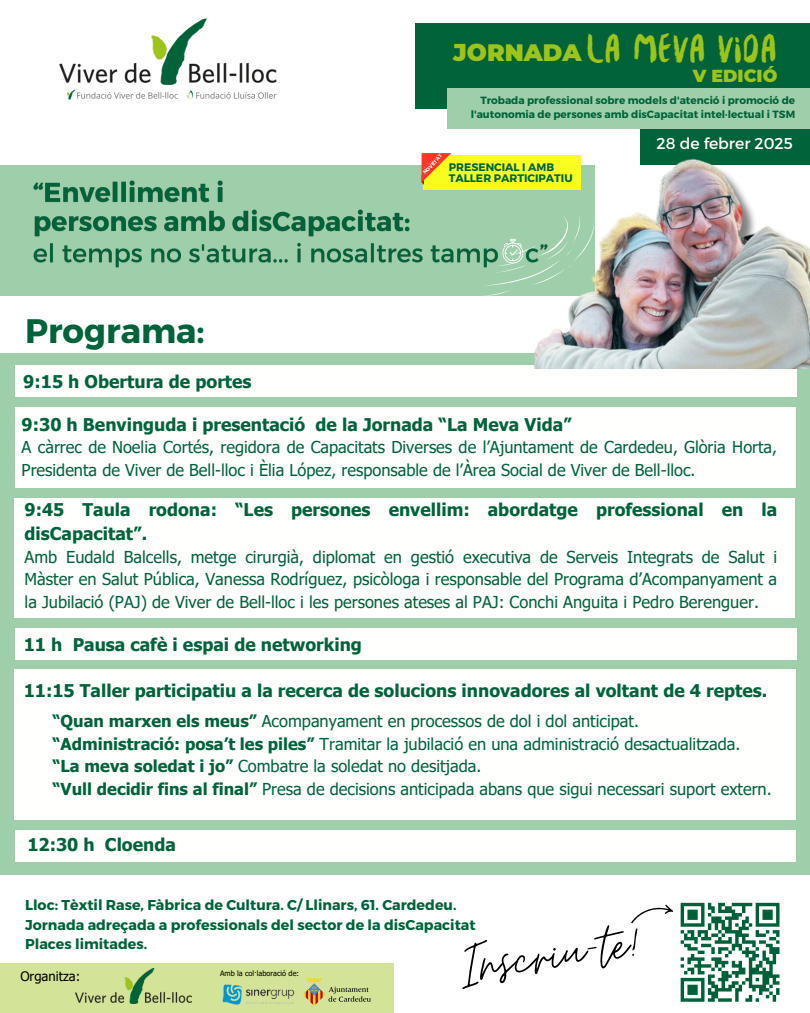
<style>
.page{position:relative;width:810px;height:1013px;background:#fff}
.page>*{position:absolute;margin:0;border:0;box-sizing:border-box;transform-origin:0 0}
.t1{font:67.4px "Moon Time";color:#000}
.t2{font:43.3px "Besomextended";color:#9dc41a}
.t3{font:700 33.9px "Montserrat";color:#00633a}
.t4{font:900 23.8px "Montserrat";color:#9dc41a}
.t5{font:700 17.5px/24px "Tahoma";color:#00633a}
.t6{font:900 17.4px "Montserrat";color:#9dc41a}
.t7{font:16.4px/22.5px "Tahoma";color:#00633a}
.t8{font:15.7px "Montserrat";color:#fff}
.t9{font:700 14.3px "Montserrat";color:#00633a}
.t10{font:13.1px "Tahoma";color:#000}
.t11{font:700 10.9px/10.8px "Montserrat";color:#00633a}
.t12{font:700 10.5px/13.1px "Montserrat";color:#00633a;text-align:right}
.t13{font:7.4px "Tahoma";color:#000}
.t14{font:700 5.1px "Montserrat";color:#fff}
.s1{font-weight:700}
</style>
<div class="page">
<div style="left:0;top:165px;width:595px;height:131px;background:#9fceaa"></div>
<div style="left:0;top:353px;width:810px;height:521px;background:#9fceaa"></div>
<img style="left:59px;top:18px;width:218px;height:82px">
<svg style="left:486px;top:270px;width:46px;height:25px"></svg>
<img style="left:33px;top:238px;width:499px;height:32px">
<div style="left:424px;top:155px;width:157px;height:35px;background:#faff1c"></div>
<svg style="left:422px;top:153px;width:29px;height:32px"></svg>
<div style="left:15px;top:407px;width:780px;height:80px;background:#fffffe"></div>
<div style="left:15px;top:498px;width:780px;height:119px;background:#fffffe"></div>
<div style="left:15px;top:628px;width:781px;height:31px;background:#fffffe"></div>
<div style="left:15px;top:669px;width:781px;height:151px;background:#fffffe"></div>
<div style="left:15px;top:830px;width:780px;height:31px;background:#fffffe"></div>
<div style="left:15px;top:365px;width:781px;height:32px;background:#fffffe"></div>
<div style="left:0;top:963px;width:394px;height:49px;background:#d3e498"></div>
<img style="left:222px;top:984px;width:73px;height:21px">
<img style="left:76px;top:968px;width:116px;height:35px">
<img style="left:304px;top:978px;width:66px;height:27px">
<div style="left:415px;top:23px;width:395px;height:86px;background:#00633a"></div>
<div style="left:641px;top:122px;width:169px;height:43px;background:#00633a"></div>
<div style="left:448px;top:88px;width:362px;height:40px;background:#9fceaa"></div>
<img style="left:33px;top:180px;width:379px;height:60px">
<svg style="left:631px;top:902px;width:149px;height:100px"></svg>
<img style="left:532px;top:149px;width:278px;height:219px">
<p class="t4" style="left:453px;top:38px;width:130px">JORNADA</p>
<p class="t2" style="left:587px;top:31px;width:192px">LA MEVA VIDA</p>
<h3 class="t6" style="left:693px;top:65px;width:86px">V EDICIÓ</h3>
<p class="t12" style="left:471px;top:94px;width:326px">Trobada professional sobre models d'atenció i promoció de l'autonomia de persones amb disCapacitat intel·lectual i TSM</p>
<p class="t3" style="left:25px;top:308px;width:181px">Programa:</p>
<p class="t5" style="left:23px;top:369px;width:230px">9:15 h Obertura de portes</p>
<h2 class="t14" style="left:422px;top:171px;width:27px;rotate:-46deg">NOVETAT</h2>
<p class="t11" style="left:449px;top:161px;width:125px">PRESENCIAL I AMB<br>TALLER PARTICIPATIU</p>
<p class="t8" style="left:657px;top:134px;width:138px">28 de febrer 2025</p>
<h6 class="t5" style="left:22px;top:412px;width:552px">9:30 h Benvinguda i presentació de la Jornada “La Meva Vida”</h6>
<p class="t7" style="left:22px;top:436px;width:757px">A càrrec de Noelia Cortés, regidora de Capacitats Diverses de l’Ajuntament de Cardedeu, Glòria Horta,<br>Presidenta de Viver de Bell-lloc i Èlia López, responsable de l’Àrea Social de Viver de Bell-lloc.</p>
<p class="t5" style="left:25px;top:497px;width:754px">9:45 Taula rodona: “Les persones envellim: abordatge professional en la disCapacitat”.</p>
<p class="t7" style="left:25px;top:545px;width:754px;text-align:justify">Amb Eudald Balcells, metge cirurgià, diplomat en gestió executiva de Serveis Integrats de Salut i Màster en Salut Pública, Vanessa Rodríguez, psicòloga i responsable del Programa d’Acompanyament a la Jubilació (PAJ) de Viver de Bell-lloc i les persones ateses al PAJ: Conchi Anguita i Pedro Berenguer.</p>
<p class="t5" style="left:24px;top:632px;width:340px">11 h Pausa cafè i espai de networking</p>
<p class="t5" style="left:24px;top:678px;width:745px">11:15 Taller participatiu a la recerca de solucions innovadores al voltant de 4 reptes.</p>
<p class="t7" style="left:53px;top:709px;width:588px"><span class="s1">“Quan marxen els meus”</span> Acompanyament en processos de dol i dol anticipat.</p>
<p class="t7" style="left:53px;top:732px;width:689px"><span class="s1">“Administració: posa’t les piles”</span> Tramitar la jubilació en una administració desactualitzada.</p>
<p class="t7" style="left:53px;top:754px;width:430px"><span class="s1">“La meva soledat i jo”</span> Combatre la soledat no desitjada.</p>
<p class="t7" style="left:53px;top:777px;width:721px"><span class="s1">“Vull decidir fins al final”</span> Presa de decisions anticipada abans que sigui necessari suport extern.</p>
<p class="t5" style="left:27px;top:831px;width:150px">12:30 h Cloenda</p>
<p class="t9" style="left:25px;top:896px;width:433px">Lloc: Tèxtil Rase, Fàbrica de Cultura. C/ Llinars, 61. Cardedeu.</p>
<p class="t9" style="left:25px;top:915px;width:452px">Jornada adreçada a professionals del sector de la disCapacitat</p>
<p class="t9" style="left:25px;top:935px;width:124px">Places limitades.</p>
<p class="t1" style="left:454px;top:926px;width:186px;rotate:-8deg">Inscriu-te!</p>
<p class="t13" style="left:220px;top:968px;width:81px">Amb la col·laboració de:</p>
<p class="t10" style="left:20px;top:967px;width:62px">Organitza:</p>
</div>
